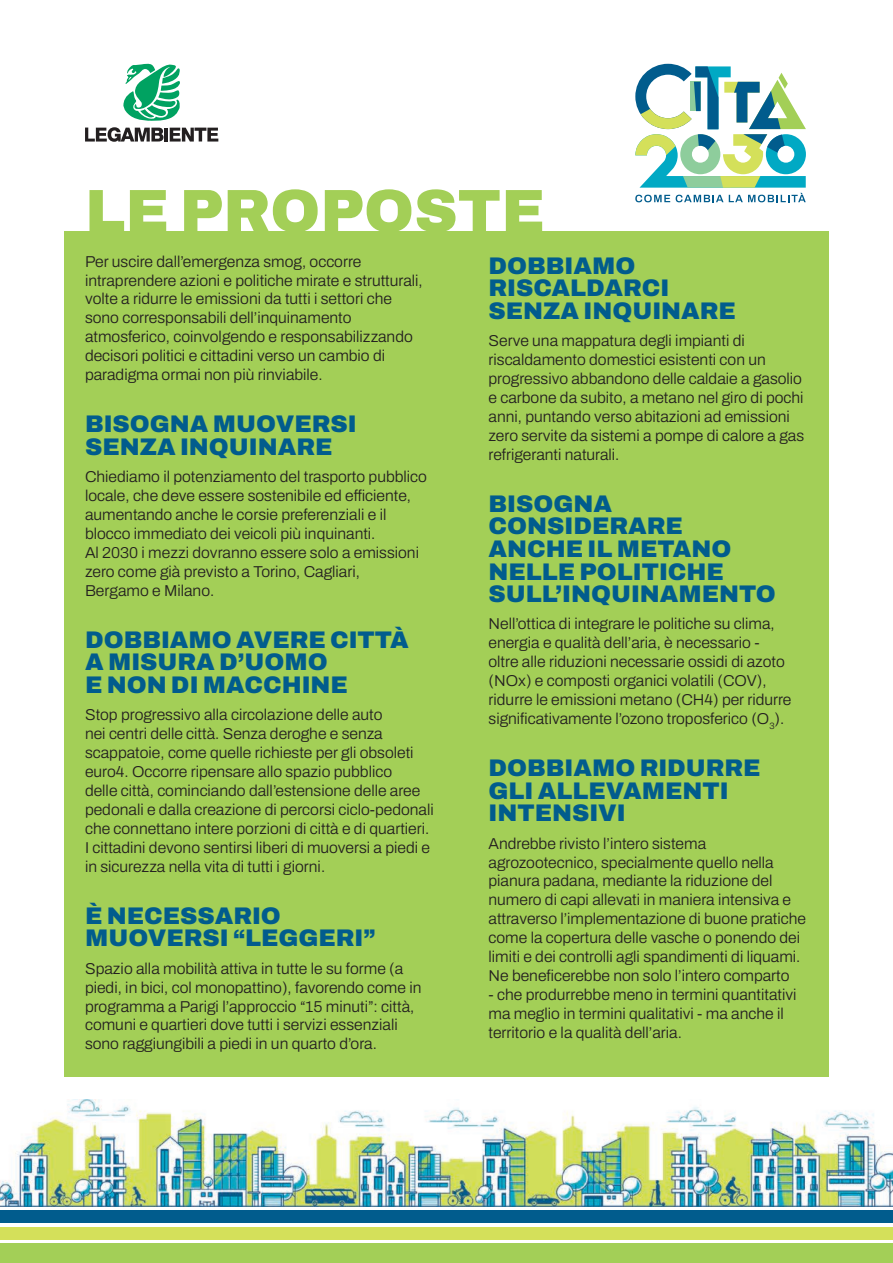
<style>
.page{position:relative;width:893px;height:1263px;background:#fff}
.page>*{position:absolute;margin:0;border:0;box-sizing:border-box;transform-origin:0 0}
.proposte_testo{font:900 60.3px "Archivo";color:#a3cf57}
.proposte_titolo{font:900 24px/22.5px "Archivo";color:#015c8d}
.proposte_testo-2{font:300 15.75px/18.9px "Archivo";color:#231f20}
</style>
<div class="page">
<div style="left:64px;top:232px;width:764px;height:845px;background:#a3cf57"></div>
<div style="left:0;top:1244px;width:893px;height:19px;background:#a3cf57"></div>
<img style="left:0;top:1100px;width:893px;height:106px">
<div style="left:0;top:1227px;width:893px;height:13px;background:#d4e05a"></div>
<div style="left:0;top:1210px;width:893px;height:13px;background:#015c8d"></div>
<svg style="left:85px;top:63px;width:133px;height:79px"></svg>
<svg style="left:635px;top:64px;width:171px;height:138px"></svg>
<p class="proposte_testo" style="left:85px;top:166px;width:461px">LE PROPOSTE</p>
<p class="proposte_testo-2" style="left:85px;top:252px;width:339px">Per uscire dall’emergenza smog, occorre intraprendere azioni e politiche mirate e strutturali, volte a ridurre le emissioni da tutti i settori che sono corresponsabili dell’inquinamento atmosferico, coinvolgendo e responsabilizzando decisori politici e cittadini verso un cambio di paradigma ormai non più rinviabile.</p>
<p class="proposte_titolo" style="left:85px;top:413px;width:273px">BISOGNA MUOVERSI<br>SENZA INQUINARE</p>
<p class="proposte_testo-2" style="left:85px;top:467px;width:343px">Chiediamo il potenziamento del trasporto pubblico locale, che deve essere sostenibile ed efficiente, aumentando anche le corsie preferenziali e il blocco immediato dei veicoli più inquinanti.<br>Al 2030 i mezzi dovranno essere solo a emissioni zero come già previsto a Torino, Cagliari, Bergamo e Milano.</p>
<p class="proposte_titolo" style="left:85px;top:628px;width:325px">DOBBIAMO AVERE CITTÀ<br>A MISURA D’UOMO<br>E NON DI MACCHINE</p>
<p class="proposte_testo-2" style="left:85px;top:705px;width:350px">Stop progressivo alla circolazione delle auto<br>nei centri delle città. Senza deroghe e senza scappatoie, come quelle richieste per gli obsoleti euro4. Occorre ripensare allo spazio pubblico<br>delle città, cominciando dall’estensione delle aree pedonali e dalla creazione di percorsi ciclo-pedonali che connettano intere porzioni di città e di quartieri.<br>I cittadini devono sentirsi liberi di muoversi a piedi e in sicurezza nella vita di tutti i giorni.</p>
<p class="proposte_titolo" style="left:85px;top:904px;width:292px">È NECESSARIO<br>MUOVERSI “LEGGERI”</p>
<p class="proposte_testo-2" style="left:85px;top:959px;width:338px">Spazio alla mobilità attiva in tutte le su forme (a piedi, in bici, col monopattino), favorendo come in programma a Parigi l’approccio “15 minuti”: città, comuni e quartieri dove tutti i servizi essenziali sono raggiungibili a piedi in un quarto d’ora.</p>
<p class="proposte_titolo" style="left:489px;top:254px;width:249px">DOBBIAMO<br>RISCALDARCI<br>SENZA INQUINARE</p>
<p class="proposte_testo-2" style="left:489px;top:331px;width:317px">Serve una mappatura degli impianti di riscaldamento domestici esistenti con un progressivo abbandono delle caldaie a gasolio e carbone da subito, a metano nel giro di pochi anni, puntando verso abitazioni ad emissioni zero servite da sistemi a pompe di calore a gas refrigeranti naturali.</p>
<p class="proposte_titolo" style="left:489px;top:492px;width:289px">BISOGNA<br>CONSIDERARE<br>ANCHE IL METANO<br>NELLE POLITICHE<br>SULL’INQUINAMENTO</p>
<p class="proposte_testo-2" style="left:489px;top:614px;width:304px">Nell’ottica di integrare le politiche su clima, energia e qualità dell’aria, è necessario - oltre alle riduzioni necessarie ossidi di azoto (NOx) e composti organici volatili (COV), ridurre le emissioni metano (CH4) per ridurre significativamente l’ozono troposferico (O<sub>3</sub>).</p>
<p class="proposte_titolo" style="left:489px;top:757px;width:274px">DOBBIAMO RIDURRE<br>GLI ALLEVAMENTI<br>INTENSIVI</p>
<p class="proposte_testo-2" style="left:489px;top:834px;width:319px">Andrebbe rivisto l’intero sistema agrozootecnico, specialmente quello nella pianura padana, mediante la riduzione del numero di capi allevati in maniera intensiva e attraverso l’implementazione di buone pratiche come la copertura delle vasche o ponendo dei limiti e dei controlli agli spandimenti di liquami.<br>Ne beneficerebbe non solo l’intero comparto</p>
<p class="proposte_testo-2" style="left:489px;top:985px;width:310px">- che produrrebbe meno in termini quantitativi ma meglio in termini qualitativi - ma anche il territorio e la qualità dell’aria.</p>
</div>
